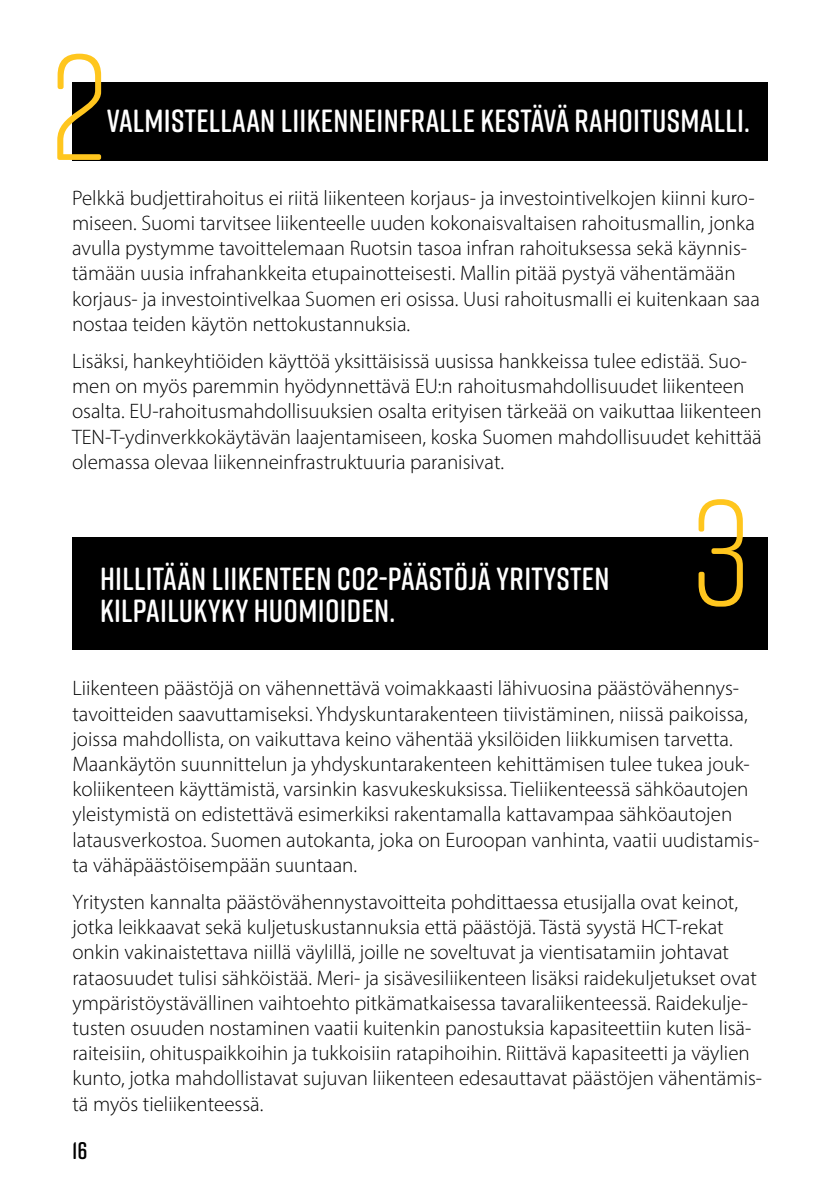
<style>
.page{position:relative;width:840px;height:1191px;background:#fff}
.page>*{position:absolute;margin:0;border:0;box-sizing:border-box;transform-origin:0 0}
.t1{font:300 150px "Rift Soft";color:#ffc61e}
.t2{font:600 32px/32px "Rift Soft";letter-spacing:.01em;color:#fff}
.t3{font:600 24px "Rift Soft";color:#000}
.t4{font:300 21px/25.2px "Myriad Pro";color:#000}
</style>
<div class="page">
<div style="left:72px;top:82px;width:695px;height:78px;background:#000"></div>
<div style="left:72px;top:537px;width:695px;height:112px;background:#000"></div>
<h1 class="t1" style="left:49px;top:2px;width:61px">2</h1>
<h2 class="t2" style="left:107px;top:104px;width:644px">VALMISTELLAAN LIIKENNEINFRALLE KESTÄVÄ RAHOITUSMALLI.</h2>
<p class="t4" style="left:72px;top:185px;width:689px">Pelkkä budjettirahoitus ei riitä liikenteen korjaus- ja investointivelkojen kiinni kuro&shy;miseen. Suomi tarvitsee liikenteelle uuden kokonaisvaltaisen rahoitusmallin, jonka avulla pystymme tavoittelemaan Ruotsin tasoa infran rahoituksessa sekä käynnis&shy;tämään uusia infrahankkeita etupainotteisesti. Mallin pitää pystyä vähentämään korjaus- ja investointivelkaa Suomen eri osissa. Uusi rahoitusmalli ei kuitenkaan saa nostaa teiden käytön nettokustannuksia.</p>
<p class="t4" style="left:72px;top:348px;width:690px">Lisäksi, hankeyhtiöiden käyttöä yksittäisissä uusissa hankkeissa tulee edistää. Suo&shy;men on myös paremmin hyödynnettävä EU:n rahoitusmahdollisuudet liikenteen osalta. EU-rahoitusmahdollisuuksien osalta erityisen tärkeää on vaikuttaa liikenteen TEN-T-ydinverkkokäytävän laajentamiseen, koska Suomen mahdollisuudet kehittää olemassa olevaa liikenneinfrastruktuuria paranisivat.</p>
<h2 class="t2" style="left:100px;top:562px;width:510px">HILLITÄÄN LIIKENTEEN CO2-PÄÄSTÖJÄ YRITYSTEN<br>KILPAILUKYKY HUOMIOIDEN.</h2>
<h1 class="t1" style="left:690px;top:448px;width:62px">3</h1>
<p class="t4" style="left:72px;top:675px;width:688px">Liikenteen päästöjä on vähennettävä voimakkaasti lähivuosina päästövähennys&shy;tavoitteiden saavuttamiseksi. Yhdyskuntarakenteen tiivistäminen, niissä paikoissa, joissa mahdollista, on vaikuttava keino vähentää yksilöiden liikkumisen tarvetta.<br>Maankäytön suunnittelun ja yhdyskuntarakenteen kehittämisen tulee tukea jouk&shy;koliikenteen käyttämistä, varsinkin kasvukeskuksissa. Tieliikenteessä sähköautojen yleistymistä on edistettävä esimerkiksi rakentamalla kattavampaa sähköautojen latausverkostoa. Suomen autokanta, joka on Euroopan vanhinta, vaatii uudistamis&shy;ta vähäpäästöisempään suuntaan.</p>
<p class="t4" style="left:72px;top:889px;width:690px">Yritysten kannalta päästövähennystavoitteita pohdittaessa etusijalla ovat keinot, jotka leikkaavat sekä kuljetuskustannuksia että päästöjä. Tästä syystä HCT-rekat onkin vakinaistettava niillä väylillä, joille ne soveltuvat ja vientisatamiin johtavat rataosuudet tulisi sähköistää. Meri- ja sisävesiliikenteen lisäksi raidekuljetukset ovat ympäristöystävällinen vaihtoehto pitkämatkaisessa tavaraliikenteessä. Raidekulje&shy;tusten osuuden nostaminen vaatii kuitenkin panostuksia kapasiteettiin kuten lisä&shy;raiteisiin, ohituspaikkoihin ja tukkoisiin ratapihoihin. Riittävä kapasiteetti ja väylien kunto, jotka mahdollistavat sujuvan liikenteen edesauttavat päästöjen vähentämis&shy;tä myös tieliikenteessä.</p>
<p class="t3" style="left:72px;top:1133px;width:17px">16</p>
</div>
